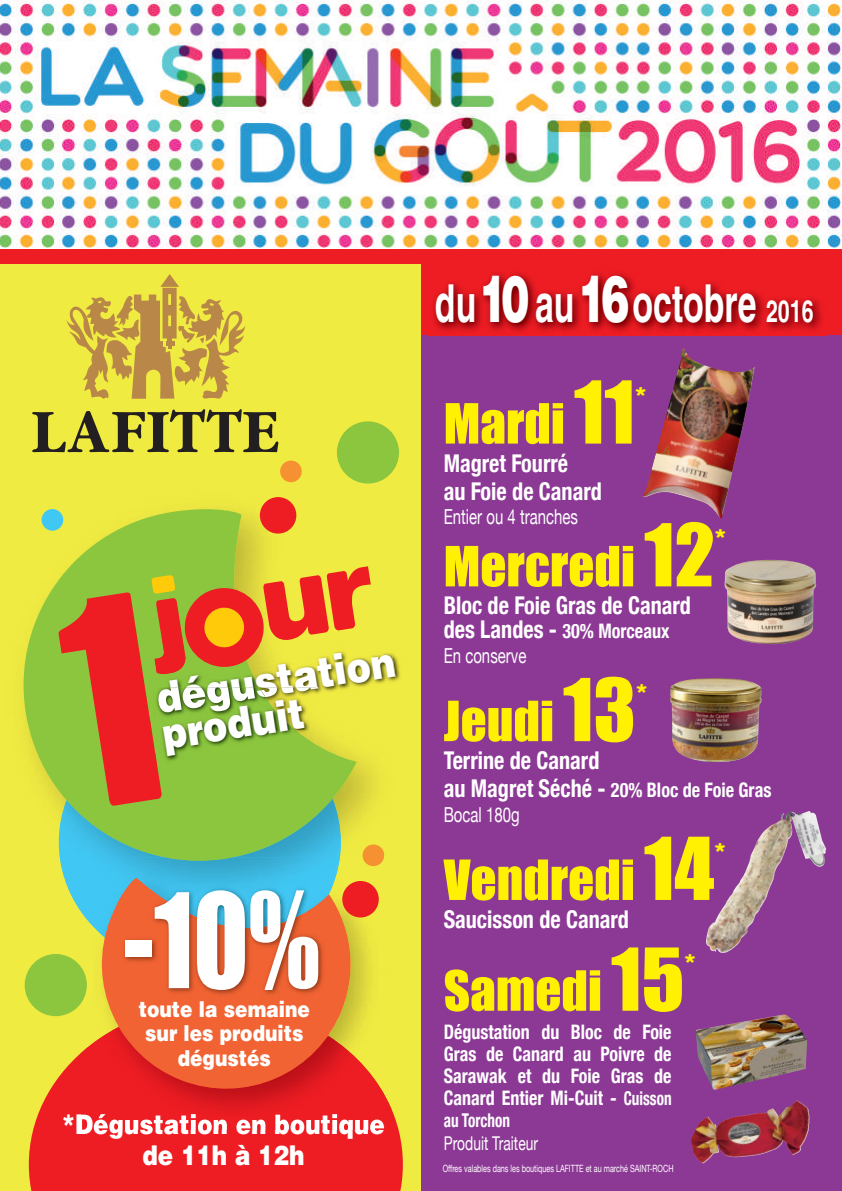
<style>
.page{position:relative;width:842px;height:1191px;background:#fff}
.page>*{position:absolute;margin:0;border:0;box-sizing:border-box;transform-origin:0 0}
.t1{font:121.4px "Impact";color:#fff;scale:.85 1}
.t2{font:700 52.4px "Helvetica";color:#fff;scale:.65 1}
.t3{font:51.2px "Impact";color:#fff101}
.t4{font:900 42.2px/36.5px "Helvetica";color:#fff;scale:.88 1}
.t5{font:900 27.2px/30.8px "Helvetica";color:#fff;text-align:center;scale:.85 1}
.t6{font:700 condensed 24.5px/28px "Helvetica Neue";color:#fff;scale:.91 1}
.t7{font:900 22px/24.9px "Helvetica";color:#fff;text-align:center;scale:.85 1}
.t8{font:20.6px "Helvetica Neue";color:#fff;scale:.73 1}
.t9{font:700 condensed 20px/22px "Helvetica Neue";color:#fff;text-align:justify;scale:.9 1}
.t10{font:700 condensed 20px "Helvetica Neue";color:#fff;scale:.91 1}
.t11{font:19px "Helvetica Neue";color:#fff;scale:.73 1}
.t12{font:700 condensed 19px "Helvetica Neue";color:#fff;scale:.8 1}
.t13{font:10px "Helvetica Neue";color:#fff;scale:.73 1}
.s1{font-weight:900;font-size:64.7px}
.s2{font-size:30.6px}
.s3{font-size:80px}
.s4{font-size:24.5px}
.s5{font-size:19px}
</style>
<div class="page">
<img style="left:0;top:0;width:842px;height:249px">
<div style="left:0;top:249px;width:842px;height:942px;background:#f0eb41"></div>
<div style="left:422px;top:249px;width:420px;height:942px;background:#8c3995"></div>
<div style="left:422px;top:249px;width:420px;height:86px;background:#ee1d23"></div>
<svg style="left:29px;top:1007px;width:374px;height:184px;fill:#ee1d23"></svg>
<div style="left:0;top:249px;width:842px;height:14px;background:#ee1d23"></div>
<img style="left:268px;top:480px;width:114px;height:24px">
<img style="left:63px;top:873px;width:19px;height:39px">
<svg style="left:23px;top:505px;width:334px;height:368px;fill:#8bc63f"></svg>
<img style="left:371px;top:653px;width:26px;height:31px">
<svg style="left:58px;top:566px;width:313px;height:240px;background:#b69335"></svg>
<img style="left:82px;top:970px;width:4px;height:57px">
<img style="left:357px;top:919px;width:34px;height:108px">
<img style="left:82px;top:1027px;width:309px;height:102px">
<img style="left:340px;top:857px;width:44px;height:61px">
<img style="left:82px;top:857px;width:258px;height:61px">
<img style="left:167px;top:857px;width:64px;height:3px">
<img style="left:299px;top:1114px;width:85px;height:15px">
<img style="left:82px;top:1114px;width:217px;height:15px">
<svg style="left:86px;top:877px;width:271px;height:228px;background:#dd6039"></svg>
<img style="left:118px;top:878px;width:211px;height:158px">
<div style="left:25px;top:954px;width:62px;height:62px;background:#8bc63e;border-radius:50%"></div>
<div style="left:337px;top:421px;width:62px;height:62px;background:#8bc63e;border-radius:50%"></div>
<div style="left:363px;top:844px;width:21px;height:22px;background:#f69131;border-radius:50%"></div>
<div style="left:342px;top:881px;width:37px;height:36px;background:#ee1d23;border-radius:50%"></div>
<div style="left:280px;top:460px;width:22px;height:22px;background:#f69131;border-radius:50%"></div>
<div style="left:42px;top:509px;width:21px;height:21px;background:#40c7f4;border-radius:50%"></div>
<div style="left:260px;top:497px;width:36px;height:36px;background:#ee1d23;border-radius:50%"></div>
<img style="left:643px;top:351px;width:112px;height:167px">
<img style="left:427px;top:273px;width:401px;height:63px">
<img style="left:706px;top:811px;width:120px;height:142px">
<svg style="left:32px;top:409px;width:246px;height:43px"></svg>
<svg style="left:66px;top:274px;width:179px;height:125px"></svg>
<img style="left:724px;top:560px;width:93px;height:84px">
<img style="left:670px;top:678px;width:92px;height:84px">
<img style="left:696px;top:1014px;width:111px;height:76px">
<img style="left:691px;top:1100px;width:118px;height:63px">
<h3 class="t4" style="left:154px;top:683px;width:276px;rotate:-9deg">dégustation produit</h3>
<h1 class="t1" style="left:124px;top:875px;width:232px">-10%</h1>
<p class="t7" style="left:139px;top:998px;width:203px">toute la semaine sur les produits dégustés</p>
<h3 class="t5" style="left:62px;top:1111px;width:381px">*Dégustation en boutique de 11h à 12h</h3>
<h2 class="t2" style="left:435px;top:273px;width:584px">du <span class="s1">10</span> au <span class="s1">16</span> octobre <span class="s2">2016</span></h2>
<h3 class="t3" style="left:444px;top:396px;width:204px">Mardi <span class="s3">11</span><sup>*</sup></h3>
<p class="t6" style="left:444px;top:451px;width:175px">Magret Fourré<br>au Foie de Canard</p>
<p class="t8" style="left:444px;top:509px;width:186px">Entier ou 4 tranches</p>
<h3 class="t3" style="left:444px;top:539px;width:284px">Mercredi <span class="s3">12</span><sup>*</sup></h3>
<p class="t6" style="left:444px;top:593px;width:273px">Bloc de Foie Gras de Canard</p>
<p class="t10" style="left:444px;top:623px;width:250px"><span class="s4">des Landes -</span> 30% Morceaux</p>
<p class="t8" style="left:444px;top:648px;width:115px">En conserve</p>
<h3 class="t3" style="left:444px;top:693px;width:205px">Jeudi <span class="s3">13</span><sup>*</sup></h3>
<p class="t6" style="left:444px;top:748px;width:173px">Terrine de Canard</p>
<p class="t10" style="left:444px;top:782px;width:362px"><span class="s4">au Magret Séché -</span> 20% Bloc de Foie Gras</p>
<p class="t8" style="left:444px;top:807px;width:106px">Bocal 180g</p>
<h3 class="t3" style="left:444px;top:852px;width:283px">Vendredi <span class="s3">14</span><sup>*</sup></h3>
<p class="t6" style="left:444px;top:907px;width:205px">Saucisson de Canard</p>
<h3 class="t3" style="left:444px;top:963px;width:254px">Samedi <span class="s3">15</span><sup>*</sup></h3>
<p class="t9" style="left:444px;top:1022px;width:254px">Dégustation du Bloc de Foie Gras de Canard au Poivre de Sarawak et du Foie Gras de Canard Entier Mi-Cuit - <span class="s5">Cuisson</span></p>
<p class="t12" style="left:444px;top:1113px;width:84px">au Torchon</p>
<p class="t11" style="left:444px;top:1136px;width:130px">Produit Traiteur</p>
<p class="t13" style="left:443px;top:1164px;width:318px">Offres valables dans les boutiques LAFITTE et au marché SAINT-ROCH</p>
</div>
